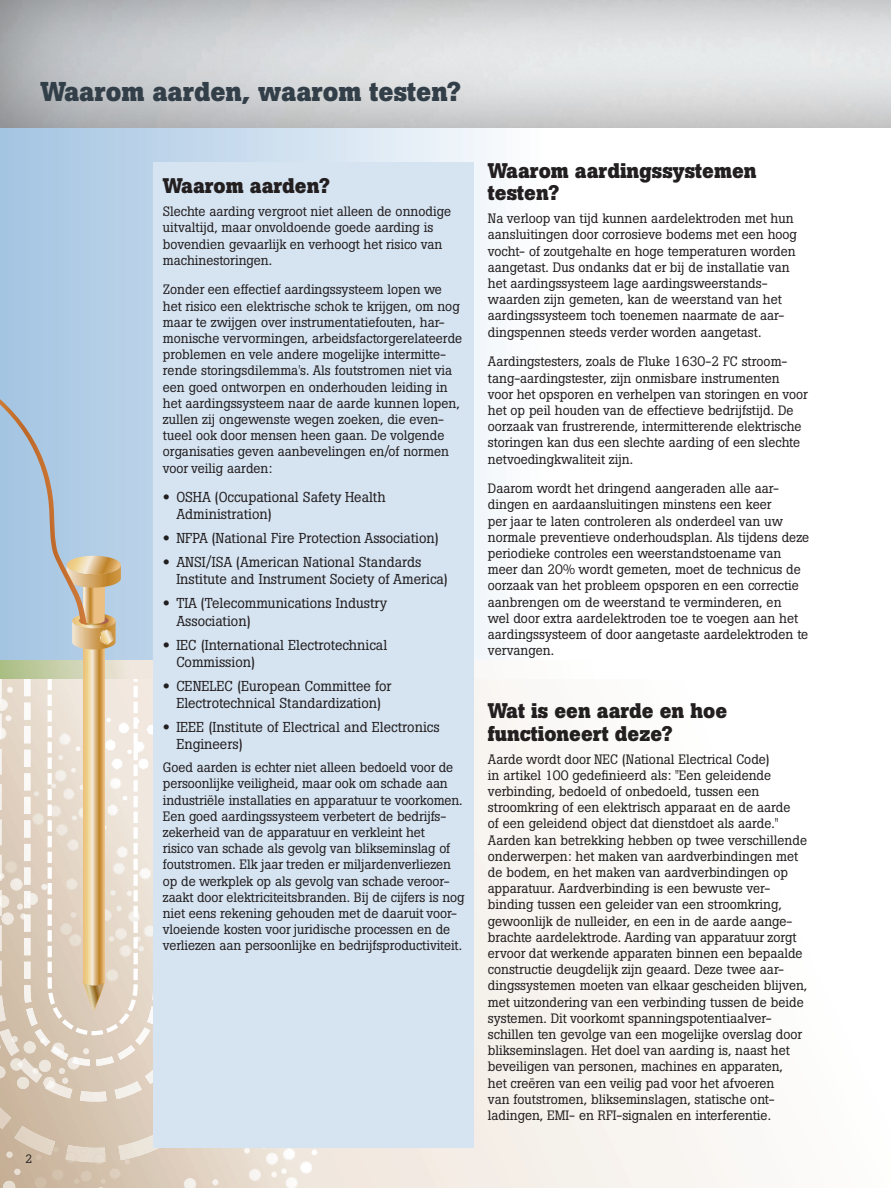
<style>
.page{position:relative;width:891px;height:1188px;background:#fff}
.page>*{position:absolute;margin:0;border:0;box-sizing:border-box;transform-origin:0 0}
.t1{font:700 27px "Boton Pro";color:#323e48}
.t2{font:700 21px/22.5px "Boton Pro";color:#231f20}
.t3{font:14.25px/17.2px "Boton Pro";color:#231f20}
.t4{font:13.5px/16.2px "Boton Pro";color:#231f20}
.t5{font:12px "Boton Pro";color:#231f20}
.s1{font-family:"Helvetica Neue LT Std";font-weight:700;font-stretch:expanded}
</style>
<div class="page">
<div style="left:0;top:121px;width:645px;height:573px;background:linear-gradient(to right,#a4c4e2,#fff)"></div>
<div style="left:0;top:0;width:891px;height:129px;background:#231f20;opacity:.5"></div>
<div style="left:0;top:678px;width:891px;height:510px;background:linear-gradient(to bottom,#fefdfd,#f8f4f0)"></div>
<div style="left:0;top:660px;width:891px;height:19px;background:#fff"></div>
<svg style="left:0;top:399px;width:344px;height:789px;background:#d3cfc7"></svg>
<div style="left:153px;top:162px;width:321px;height:986px;background:#d6e4f2"></div>
<h1 class="t1" style="left:40px;top:74px;width:422px">Waarom aarden, waarom testen?</h1>
<p class="t5" style="left:26px;top:1151px;width:8px">2</p>
<h2 class="t2" style="left:163px;top:175px;width:169px">Waarom aarden?</h2>
<p class="t4" style="left:163px;top:203px;width:290px">Slechte aarding vergroot niet alleen de onnodige uitvaltijd, maar onvoldoende goede aarding is bovendien gevaarlijk en verhoogt het risico van machinestoringen.</p>
<p class="t4" style="left:163px;top:282px;width:301px">Zonder een effectief aardingssysteem lopen we het risico een elektrische schok te krijgen, om nog maar te zwijgen over instrumentatiefouten, har&shy;monische vervormingen, arbeidsfactorgerelateerde problemen en vele andere mogelijke intermitte&shy;rende storingsdilemma's. Als foutstromen niet via een goed ontworpen en onderhouden leiding in het aardingssysteem naar de aarde kunnen lopen, zullen zij ongewenste wegen zoeken, die even&shy;tueel ook door mensen heen gaan. De volgende organisaties geven aanbevelingen en/of normen voor veilig aarden:</p>
<p class="t3" style="left:176px;top:488px;width:211px;text-indent:-13px"><span class="s1">•</span> OSHA (Occupational Safety Health<br>Administration)</p>
<p class="t3" style="left:163px;top:529px;width:278px"><span class="s1">•</span> NFPA (National Fire Protection Association)</p>
<p class="t3" style="left:176px;top:553px;width:273px;text-indent:-13px"><span class="s1">•</span> ANSI/ISA (American National Standards<br>Institute and Instrument Society of America)</p>
<p class="t3" style="left:176px;top:595px;width:212px;text-indent:-13px"><span class="s1">•</span> TIA (Telecommunications Industry<br>Association)</p>
<p class="t3" style="left:176px;top:636px;width:212px;text-indent:-13px"><span class="s1">•</span> IEC (International Electrotechnical<br>Commission)</p>
<p class="t3" style="left:163px;top:677px;width:230px;text-align:center"><span class="s1">•</span> CENELEC (European Committee for<br>Electrotechnical Standardization)</p>
<p class="t3" style="left:176px;top:718px;width:265px;text-indent:-13px"><span class="s1">•</span> IEEE (Institute of Electrical and Electronics<br>Engineers)</p>
<p class="t4" style="left:163px;top:759px;width:303px">Goed aarden is echter niet alleen bedoeld voor de persoonlijke veiligheid, maar ook om schade aan industriële installaties en apparatuur te voorkomen.<br>Een goed aardingssysteem verbetert de bedrijfs&shy;zekerheid van de apparatuur en verkleint het<br>risico van schade als gevolg van blikseminslag of foutstromen. Elk jaar treden er miljardenverliezen op de werkplek op als gevolg van schade veroor&shy;zaakt door elektriciteitsbranden. Bij de cijfers is nog niet eens rekening gehouden met de daaruit voor&shy;vloeiende kosten voor juridische processen en de verliezen aan persoonlijke en bedrijfsproductiviteit.</p>
<h2 class="t2" style="left:488px;top:159px;width:270px">Waarom aardingssystemen testen?</h2>
<p class="t4" style="left:488px;top:210px;width:311px">Na verloop van tijd kunnen aardelektroden met hun aansluitingen door corrosieve bodems met een hoog vocht- of zoutgehalte en hoge temperaturen worden aangetast. Dus ondanks dat er bij de installatie van het aardingssysteem lage aardingsweerstands&shy;waarden zijn gemeten, kan de weerstand van het aardingssysteem toch toenemen naarmate de aar&shy;dingspennen steeds verder worden aangetast.</p>
<p class="t4" style="left:488px;top:354px;width:322px">Aardingstesters, zoals de Fluke 1630-2 FC stroom&shy;tang-aardingstester, zijn onmisbare instrumenten voor het opsporen en verhelpen van storingen en voor het op peil houden van de effectieve bedrijfstijd. De oorzaak van frustrerende, intermitterende elektrische storingen kan dus een slechte aarding of een slechte netvoedingkwaliteit zijn.</p>
<p class="t4" style="left:488px;top:480px;width:323px">Daarom wordt het dringend aangeraden alle aar&shy;dingen en aardaansluitingen minstens een keer<br>per jaar te laten controleren als onderdeel van uw normale preventieve onderhoudsplan. Als tijdens deze periodieke controles een weerstandstoename van meer dan 20% wordt gemeten, moet de technicus de oorzaak van het probleem opsporen en een correctie aanbrengen om de weerstand te verminderen, en<br>wel door extra aardelektroden toe te voegen aan het aardingssysteem of door aangetaste aardelektroden te vervangen.</p>
<h2 class="t2" style="left:488px;top:700px;width:241px">Wat is een aarde en hoe functioneert deze?</h2>
<p class="t4" style="left:488px;top:751px;width:321px">Aarde wordt door NEC (National Electrical Code)<br>in artikel 100 gedefinieerd als: "Een geleidende verbinding, bedoeld of onbedoeld, tussen een stroomkring of een elektrisch apparaat en de aarde<br>of een geleidend object dat dienstdoet als aarde." Aarden kan betrekking hebben op twee verschillende onderwerpen: het maken van aardverbindingen met de bodem, en het maken van aardverbindingen op apparatuur. Aardverbinding is een bewuste ver&shy;binding tussen een geleider van een stroomkring, gewoonlijk de nulleider, en een in de aarde aange&shy;brachte aardelektrode. Aarding van apparatuur zorgt ervoor dat werkende apparaten binnen een bepaalde constructie deugdelijk zijn geaard. Deze twee aar&shy;dingssystemen moeten van elkaar gescheiden blijven, met uitzondering van een verbinding tussen de beide systemen. Dit voorkomt spanningspotentiaalver&shy;schillen ten gevolge van een mogelijke overslag door blikseminslagen. Het doel van aarding is, naast het beveiligen van personen, machines en apparaten,<br>het creëren van een veilig pad voor het afvoeren<br>van foutstromen, blikseminslagen, statische ont&shy;ladingen, EMI- en RFI-signalen en interferentie.</p>
</div>
